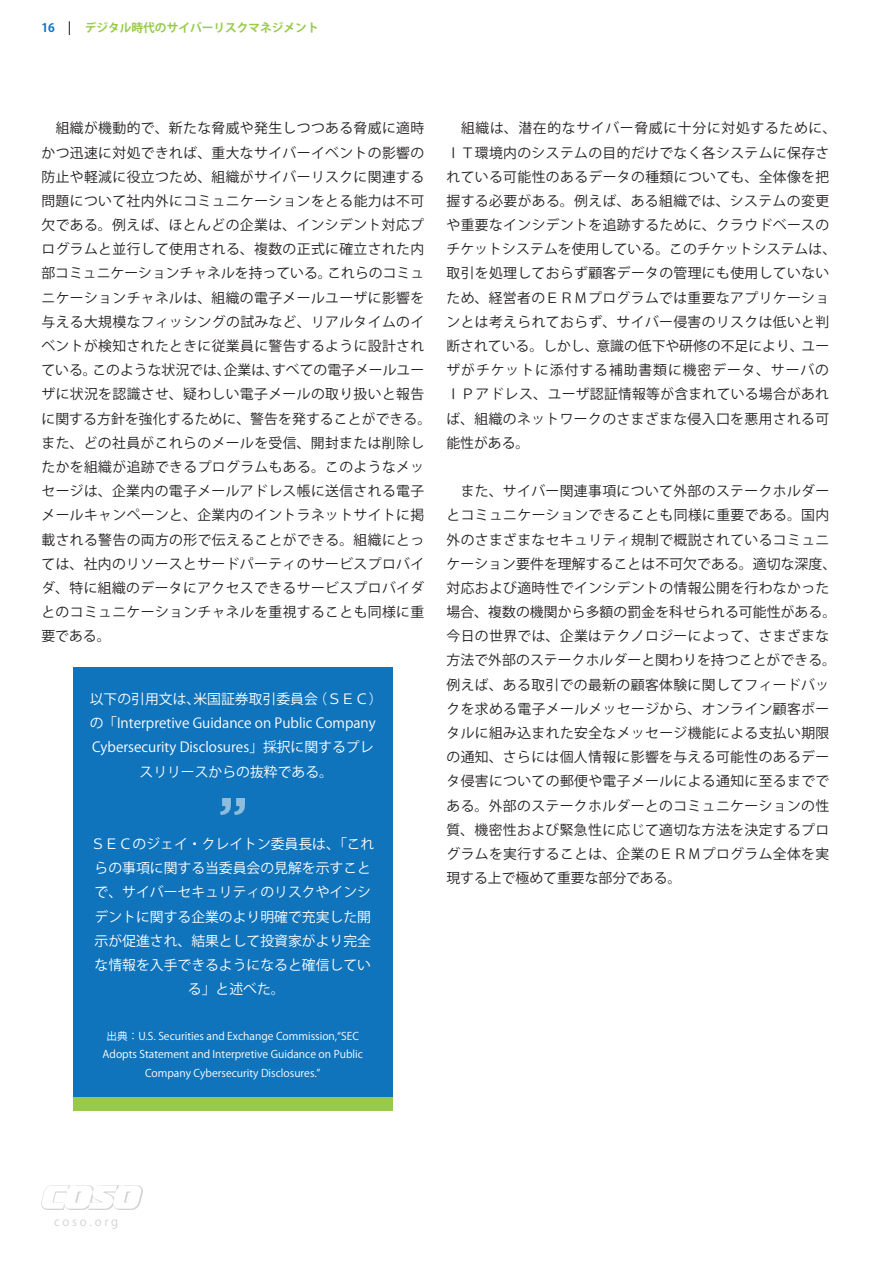
<style>
.page{position:relative;width:893px;height:1263px;background:#fff}
.page>*{position:absolute;margin:0;border:0;box-sizing:border-box;transform-origin:0 0}
.本文{font:13.8px/24.2px "Koz Go Pr 6 N";letter-spacing:.03em;color:#231f20}
.本文-2{font:13.8px/24.2px "Koz Go Pr 6 N";color:#fff;text-align:center}
.t1{font:700 11.7px "Koz Go Pr 6 N";color:#97ca49}
.t2{font:11.7px "Koz Go Pr 6 N";color:#d1d2d4}
.t3{font:700 11.7px "Koz Go Pr 6 N";color:#1074bc}
.本文-3{font:10.65px/18.6px "Koz Go Pr 6 N";color:#fff;text-align:center}
</style>
<div class="page">
<img style="left:41px;top:1186px;width:102px;height:23px">
<svg style="left:69px;top:21px;width:1px;height:14px"></svg>
<div style="left:73px;top:668px;width:320px;height:429px;background:#1074bc"></div>
<div style="left:73px;top:1097px;width:320px;height:14px;background:#97ca49"></div>
<img style="left:221px;top:799px;width:24px;height:16px">
<p class="t3" style="left:41px;top:21px;width:15px">16</p>
<p class="t1" style="left:85px;top:21px;width:235px">デジタル時代のサイバーリスクマネジメント</p>
<p class="本文" style="left:41px;top:117px;width:391px">　組織が機動的で、新たな脅威や発生しつつある脅威に適時かつ迅速に対処できれば、重大なサイバーイベントの影響の防止や軽減に役立つため、組織がサイバーリスクに関連する問題について社内外にコミュニケーションをとる能力は不可欠である。例えば、ほとんどの企業は、インシデント対応プログラムと並行して使用される、複数の正式に確立された内部コミュニケーションチャネルを持っている。これらのコミュニケーションチャネルは、組織の電子メールユーザに影響を与える大規模なフィッシングの試みなど、リアルタイムのイベントが検知されたときに従業員に警告するように設計されている。このような状況では、企業は、すべての電子メールユーザに状況を認識させ、疑わしい電子メールの取り扱いと報告に関する方針を強化するために、警告を発することができる。また、どの社員がこれらのメールを受信、開封または削除したかを組織が追跡できるプログラムもある。このようなメッセージは、企業内の電子メールアドレス帳に送信される電子メールキャンペーンと、企業内のイントラネットサイトに掲載される警告の両方の形で伝えることができる。組織にとっては、社内のリソースとサードパーティのサービスプロバイダ、特に組織のデータにアクセスできるサービスプロバイダとのコミュニケーションチャネルを重視することも同様に重要である。</p>
<p class="本文-2" style="left:90px;top:687px;width:294px">以下の引用文は、米国証券取引委員会（ＳＥＣ）の「Interpretive Guidance on Public Company<br>Cybersecurity Disclosures」採択に関するプレスリリースからの抜粋である。</p>
<p class="本文-2" style="left:91px;top:832px;width:285px">ＳＥＣのジェイ・クレイトン委員長は、「これらの事項に関する当委員会の見解を示すことで、サイバーセキュリティのリスクやインシデントに関する企業のより明確で充実した開示が促進され、結果として投資家がより完全な情報を入手できるようになると確信している」と述べた。</p>
<p class="本文-3" style="left:103px;top:1027px;width:262px">出典：U.S. Securities and Exchange Commission,“SEC<br>Adopts Statement and Interpretive Guidance on Public<br>Company Cybersecurity Disclosures.”</p>
<p class="本文" style="left:446px;top:117px;width:391px">　組織は、潜在的なサイバー脅威に十分に対処するために、<br>ＩＴ環境内のシステムの目的だけでなく各システムに保存されている可能性のあるデータの種類についても、全体像を把握する必要がある。例えば、ある組織では、システムの変更や重要なインシデントを追跡するために、クラウドベースのチケットシステムを使用している。このチケットシステムは、取引を処理しておらず顧客データの管理にも使用していないため、経営者のＥＲＭプログラムでは重要なアプリケーションとは考えられておらず、サイバー侵害のリスクは低いと判断されている。しかし、意識の低下や研修の不足により、ユーザがチケットに添付する補助書類に機密データ、サーバの<br>ＩＰアドレス、ユーザ認証情報等が含まれている場合があれば、組織のネットワークのさまざまな侵入口を悪用される可能性がある。</p>
<p class="本文" style="left:446px;top:479px;width:391px">　また、サイバー関連事項について外部のステークホルダーとコミュニケーションできることも同様に重要である。国内外のさまざまなセキュリティ規制で概説されているコミュニケーション要件を理解することは不可欠である。適切な深度、対応および適時性でインシデントの情報公開を行わなかった場合、複数の機関から多額の罰金を科せられる可能性がある。今日の世界では、企業はテクノロジーによって、さまざまな方法で外部のステークホルダーと関わりを持つことができる。例えば、ある取引での最新の顧客体験に関してフィードバックを求める電子メールメッセージから、オンライン顧客ポータルに組み込まれた安全なメッセージ機能による支払い期限の通知、さらには個人情報に影響を与える可能性のあるデータ侵害についての郵便や電子メールによる通知に至るまでである。外部のステークホルダーとのコミュニケーションの性質、機密性および緊急性に応じて適切な方法を決定するプログラムを実行することは、企業のＥＲＭプログラム全体を実現する上で極めて重要な部分である。</p>
<p class="t2" style="left:54px;top:1215px;width:65px">c o s o . o r g</p>
</div>
